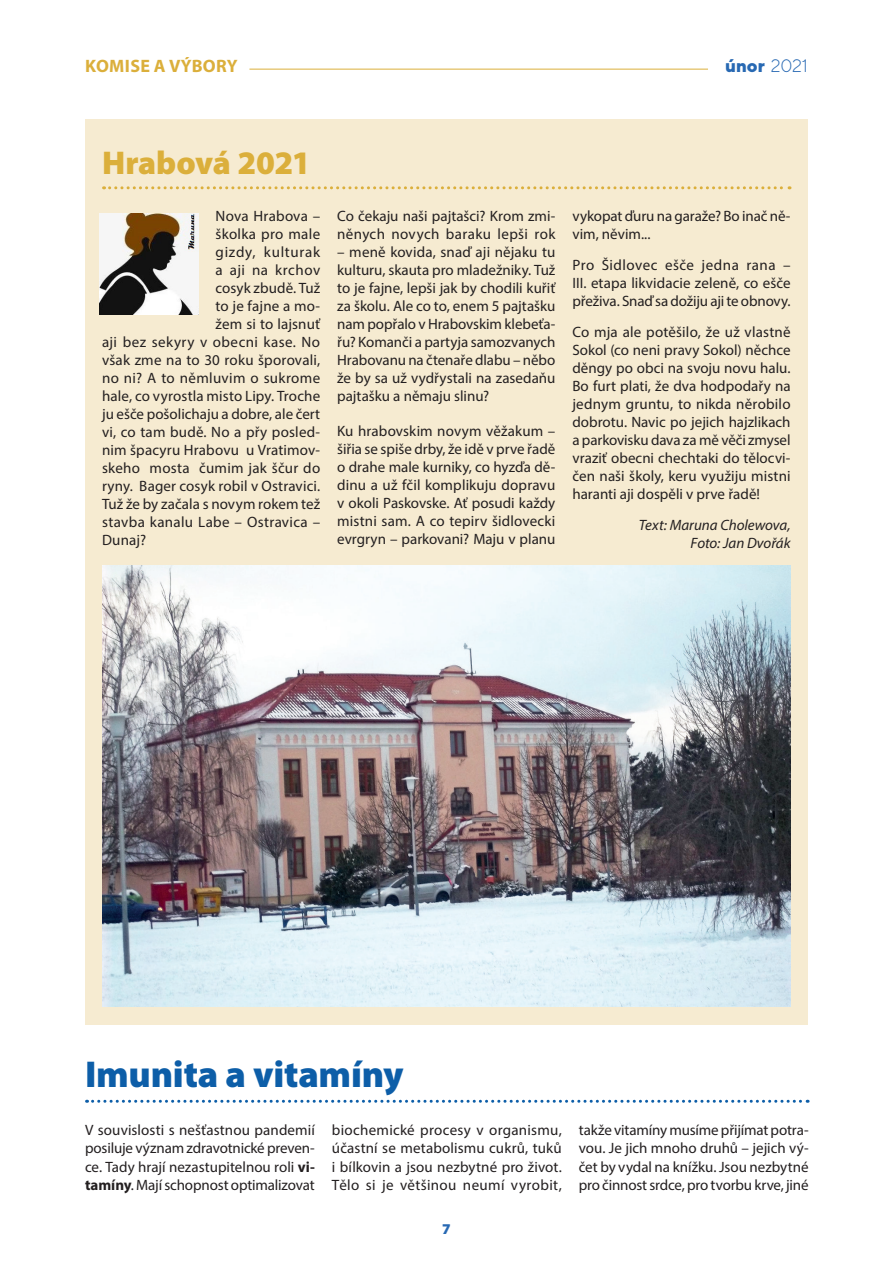
<style>
.page{position:relative;width:893px;height:1263px;background:#fff}
.page>*{position:absolute;margin:0;border:0;box-sizing:border-box;transform-origin:0 0}
.t1{font:900 37.5px "Myriad Pro";letter-spacing:-.005em;color:#0d5ea8}
.t2{font:900 33px "Myriad Pro";letter-spacing:-.02em;color:#dbaf3b}
.t3{font:700 18px "Myriad Pro";letter-spacing:.02em;color:#dbaf3b}
.t4{font:800 18px "TT Norms";color:#2869b3}
.t5{font:15px/18px "Myriad Pro";letter-spacing:.005em;color:#231f20;text-align:justify}
.t6{font:italic 15px/18px "Myriad Pro";color:#231f20;text-align:right}
.t7{font:15px "Myriad Pro";letter-spacing:.025em;color:#231f20}
.t8{font:15px "Myriad Pro";letter-spacing:.03em;color:#231f20}
.t9{font:15px "Myriad Pro";letter-spacing:.045em;color:#231f20}
.t10{font:15px "Myriad Pro";letter-spacing:.035em;color:#231f20}
.t11{font:900 15px "Myriad Pro";color:#2869b3}
.s1{font-weight:300}
.s2{font-weight:700}
</style>
<div class="page">
<div style="left:85px;top:119px;width:723px;height:906px;background:#f6ebd1"></div>
<svg style="left:104px;top:186px;width:686px;height:3px"></svg>
<hr style="left:249px;top:69px;width:459px;height:1px;background:#dbaf3b">
<img style="left:100px;top:214px;width:99px;height:101px">
<img style="left:102px;top:566px;width:688px;height:441px">
<svg style="left:87px;top:1100px;width:721px;height:3px"></svg>
<p class="t3" style="left:85px;top:54px;width:14px">KOM</p>
<p class="t3" style="left:125px;top:54px;width:114px">ISE A VÝBORY</p>
<p class="t4" style="left:725px;top:54px;width:84px">únor <span class="s1">2021</span></p>
<h2 class="t2" style="left:102px;top:144px;width:210px">Hrabová 2021</h2>
<p class="t5" style="left:216px;top:207px;width:106px">Nova Hrabova –</p>
<p class="t5" style="left:216px;top:225px;width:106px">školka pro male</p>
<p class="t9" style="left:216px;top:243px;width:106px">gizdy, kulturak</p>
<p class="t10" style="left:216px;top:261px;width:106px">a aji na krchov</p>
<p class="t5" style="left:216px;top:279px;width:106px">cosyk zbudě. Tuž</p>
<p class="t5" style="left:216px;top:297px;width:106px">to je fajne a mo-</p>
<p class="t5" style="left:216px;top:315px;width:106px">žem si to lajsnuť</p>
<p class="t8" style="left:102px;top:333px;width:220px">aji bez sekyry v obecni kase. No</p>
<p class="t5" style="left:102px;top:351px;width:220px">však zme na to 30 roku šporovali,</p>
<p class="t5" style="left:102px;top:369px;width:220px">no ni? A to němluvim o sukrome</p>
<p class="t5" style="left:102px;top:387px;width:220px">hale, co vyrostla misto Lipy. Troche</p>
<p class="t5" style="left:102px;top:405px;width:220px">ju ešče pošolichaju a dobre, ale čert</p>
<p class="t5" style="left:102px;top:423px;width:220px">vi, co tam budě. No a přy posled-</p>
<p class="t5" style="left:102px;top:441px;width:220px">nim špacyru Hrabovu u Vratimov-</p>
<p class="t5" style="left:102px;top:459px;width:220px">skeho mosta čumim jak ščur do</p>
<p class="t5" style="left:102px;top:477px;width:220px">ryny. Bager cosyk robil v Ostravici.</p>
<p class="t5" style="left:102px;top:495px;width:220px">Tuž že by začala s novym rokem tež</p>
<p class="t7" style="left:102px;top:513px;width:220px">stavba kanalu Labe – Ostravica –</p>
<p class="t5" style="left:102px;top:531px;width:46px">Dunaj?</p>
<p class="t5" style="left:337px;top:207px;width:220px">Co čekaju naši pajtašci? Krom zmi&shy;něnych novych baraku lepši rok</p>
<p class="t5" style="left:337px;top:243px;width:220px">– meně kovida, snaď aji nějaku tu kulturu, skauta pro mladežniky. Tuž to je fajne, lepši jak by chodili kuřiť za školu. Ale co to, enem 5 pajtašku nam popřalo v Hrabovskim klebeťa&shy;řu? Komanči a partyja samozvanych Hrabovanu na čtenaře dlabu – něbo že by sa už vydřystali na zasedaňu pajtašku a němaju slinu?</p>
<p class="t5" style="left:337px;top:422px;width:220px">Ku hrabovskim novym věžakum – šiřia se spiše drby, že idě v prve řadě o drahe male kurniky, co hyzďa dě&shy;dinu a už fčil komplikuju dopravu v okoli Paskovske. Ať posudi každy mistni sam. A co tepirv šidlovecki evrgryn – parkovani? Maju v planu</p>
<p class="t5" style="left:572px;top:207px;width:220px">vykopat ďuru na garaže? Bo inač ně&shy;vim, něvim...</p>
<p class="t5" style="left:572px;top:256px;width:220px">Pro Šidlovec ešče jedna rana – III. etapa likvidacie zeleně, co ešče přeživa. Snaď sa dožiju aji te obnovy.</p>
<p class="t5" style="left:572px;top:323px;width:220px">Co mja ale potěšilo, že už vlastně Sokol (co neni pravy Sokol) něchce děngy po obci na svoju novu halu.<br>Bo furt plati, že dva hodpodařy na jednym gruntu, to nikda něrobilo dobrotu. Navic po jejich hajzlikach a parkovisku dava za mě věči zmysel vraziť obecni chechtaki do tělocvi&shy;čen naši školy, keru využiju mistni haranti aji dospěli v prve řadě!</p>
<p class="t6" style="left:639px;top:515px;width:153px">Text: Maruna Cholewova,<br>Foto: Jan Dvořák</p>
<h1 class="t1" style="left:85px;top:1053px;width:320px">Imunita a vitamíny</h1>
<p class="t5" style="left:85px;top:1120px;width:231px">V souvislosti s nešťastnou pandemií posiluje význam zdravotnické preven&shy;ce. Tady hrají nezastupitelnou roli <span class="s2">VI-TAMÍNY</span>. Mají schopnost optimalizovat</p>
<p class="t5" style="left:332px;top:1120px;width:231px">biochemické procesy v organismu, účastní se metabolismu cukrů, tuků i bílkovin a jsou nezbytné pro život.<br>Tělo si je většinou neumí vyrobit,</p>
<p class="t5" style="left:579px;top:1120px;width:231px">takže vitamíny musíme přijímat potra&shy;vou. Je jich mnoho druhů – jejich vý&shy;čet by vydal na knížku. Jsou nezbytné pro činnost srdce, pro tvorbu krve, jiné</p>
<p class="t11" style="left:442px;top:1220px;width:10px">7</p>
</div>
